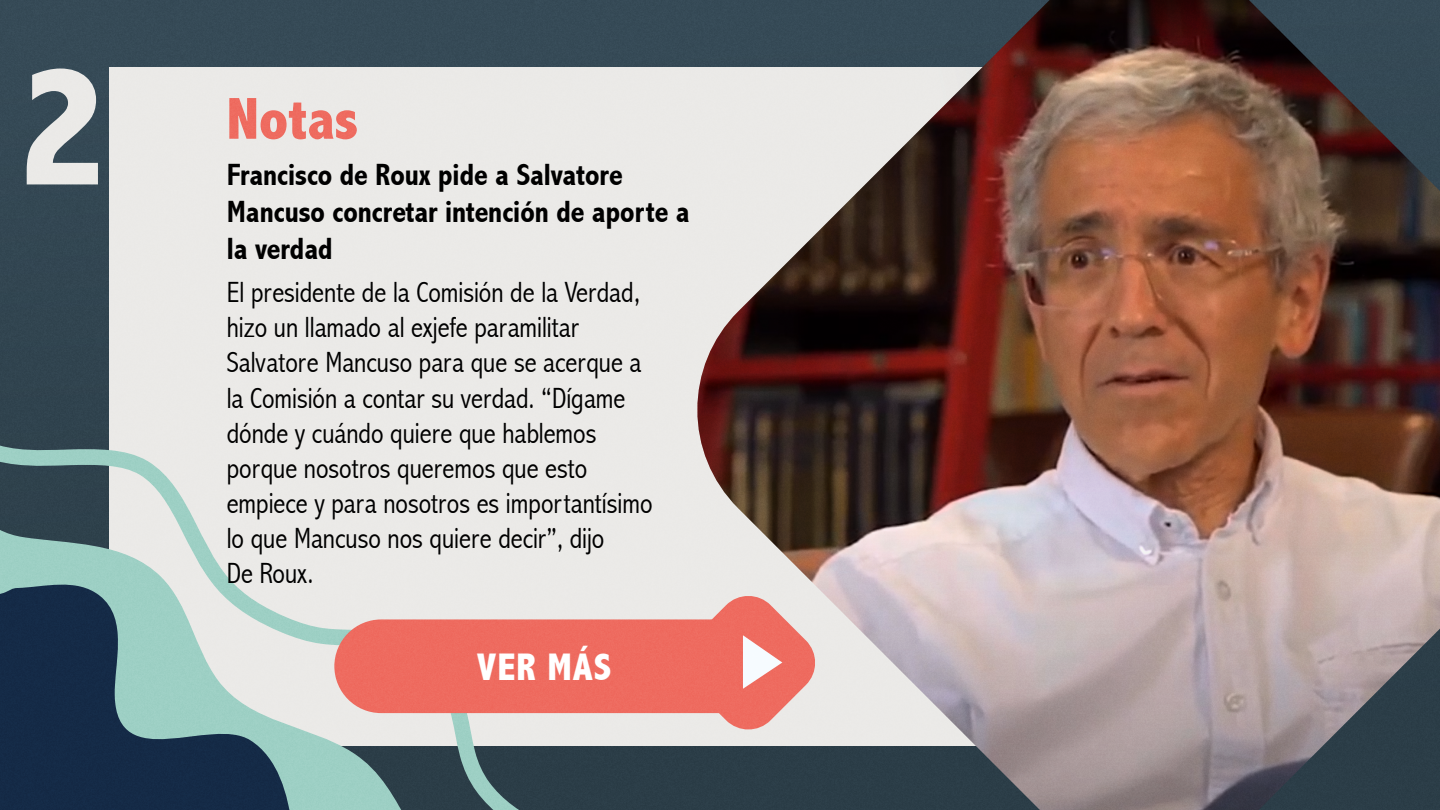
<style>
.page{position:relative;width:1440px;height:810px;background:#fff}
.page>*{position:absolute;margin:0;border:0;box-sizing:border-box;transform-origin:0 0}
.t1{font:800 condensed 175.05px "Abadi";color:#eeedeb}
.t2{font:800 condensed 59.7px "Abadi";color:#f1776b}
.t3{font:800 condensed 38.55px "Abadi";letter-spacing:.025em;color:#fff}
.t4{font:700 condensed 30.75px/36.9px "Abadi";color:#000}
.t5{font:300 condensed 29.25px/35.1px "Abadi";color:#000}
</style>
<div class="page">
<img style="left:0;top:0;width:1440px;height:810px">
<h1 class="t1" style="left:18px;top:25px;width:91px">2</h1>
<h2 class="t2" style="left:227px;top:84px;width:133px">Notas</h2>
<p class="t4" style="left:227px;top:156px;width:464px">Francisco de Roux pide a Salvatore<br>Mancuso concretar intención de aporte a la verdad</p>
<p class="t5" style="left:227px;top:275px;width:427px">El presidente de la Comisión de la Verdad, hizo un llamado al exjefe paramilitar Salvatore Mancuso para que se acerque a la Comisión a contar su verdad. “Dígame dónde y cuándo quiere que hablemos porque nosotros queremos que esto empiece y para nosotros es importantísimo lo que Mancuso nos quiere decir”, dijo<br>De Roux.</p>
<h3 class="t3" style="left:477px;top:645px;width:136px">VER MÁS</h3>
</div>
